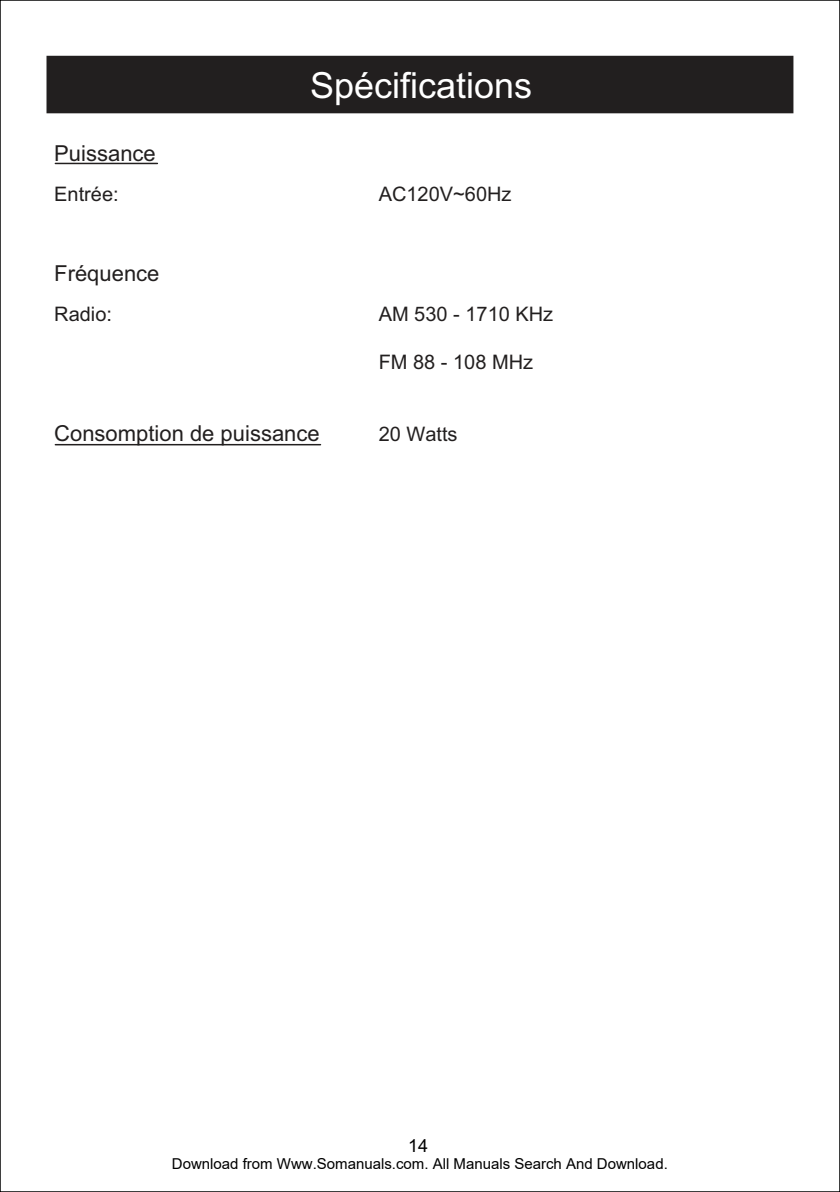
<style>
.page{position:relative;width:840px;height:1192px;background:#fff}
.page>*{position:absolute;margin:0;border:0;box-sizing:border-box;transform-origin:0 0}
.t1{font:36px "Arial";color:#fff}
.t2{font:22px "Arial";color:#221f1f}
.t3{font:20px "Arial";color:#221f1f}
.t4{font:18px "Arial";color:#030303}
.t5{font:15px "Arial";color:#000}
</style>
<div class="page">
<div style="left:47px;top:56px;width:745px;height:57px;background:#221f1f"></div>
<hr style="left:55px;top:163px;width:102px;height:1px;background:#221f1f">
<hr style="left:55px;top:444px;width:265px;height:1px;background:#221f1f">
<h2 class="t2" style="left:54px;top:141px;width:103px">Puissance</h2>
<h3 class="t3" style="left:54px;top:182px;width:66px">Entrée:</h3>
<h2 class="t2" style="left:54px;top:261px;width:107px">Fréquence</h2>
<h3 class="t3" style="left:54px;top:302px;width:59px">Radio:</h3>
<h1 class="t1" style="left:310px;top:64px;width:223px">Spécifications</h1>
<h3 class="t3" style="left:378px;top:182px;width:134px">AC120V~60Hz</h3>
<h3 class="t3" style="left:378px;top:302px;width:176px">AM 530 - 1710 KHz</h3>
<h3 class="t3" style="left:378px;top:350px;width:156px">FM 88 - 108 MHz</h3>
<h2 class="t2" style="left:54px;top:421px;width:267px">Consomption de puissance</h2>
<h3 class="t3" style="left:378px;top:422px;width:80px">20 Watts</h3>
<p class="t4" style="left:408px;top:1134px;width:22px">14</p>
<p class="t5" style="left:172px;top:1154px;width:497px">Download from Www.Somanuals.com. All Manuals Search And Download.</p>
</div>
